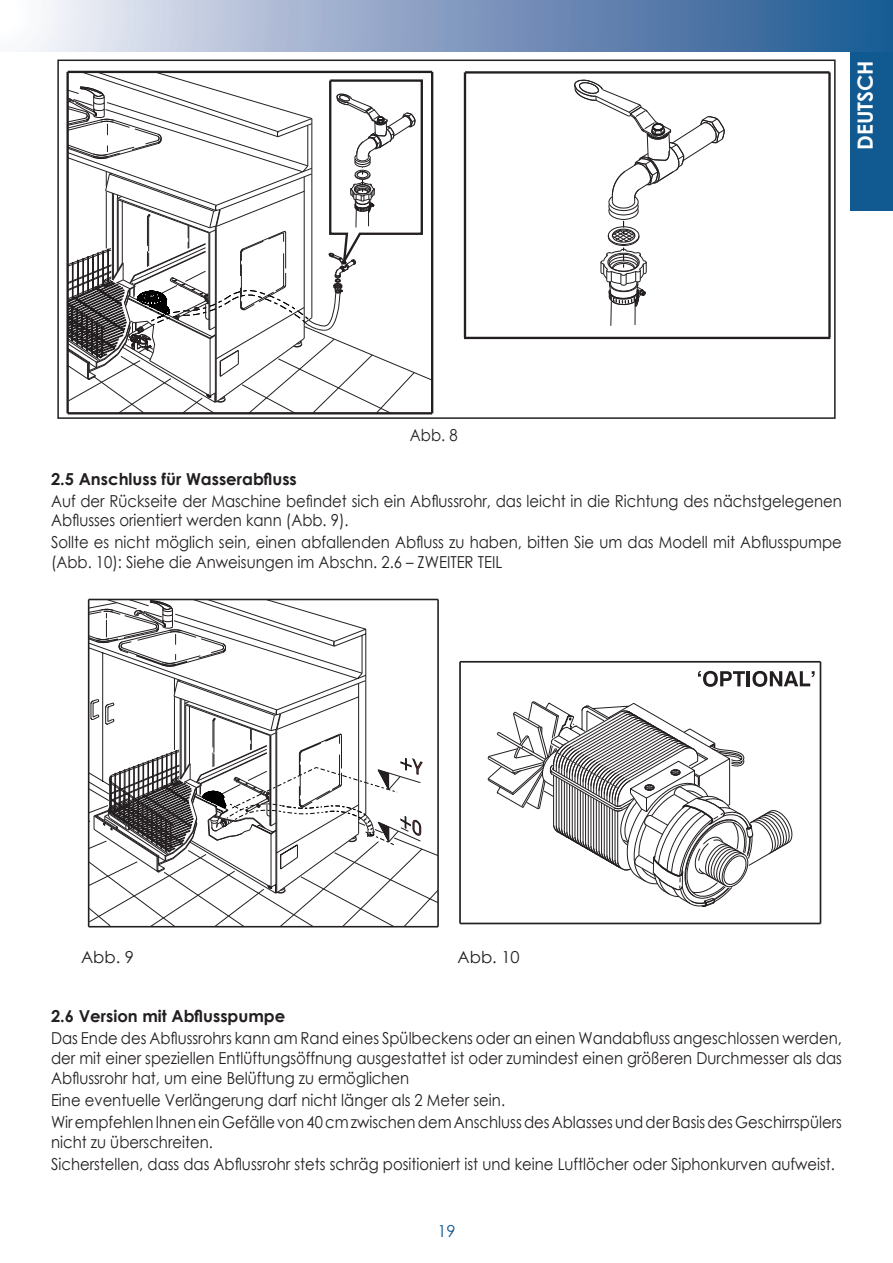
<style>
.page{position:relative;width:893px;height:1263px;background:#fff}
.page>*{position:absolute;margin:0;border:0;box-sizing:border-box;transform-origin:0 0}
.t1{font:700 21px "Century Gothic";color:#fff}
.t2{font:16.5px/19.8px "Century Gothic";color:#231f20;scale:.9 1}
.t3{font:700 16.5px "Century Gothic";color:#231f20}
.t4{font:16.5px "Century Gothic";color:#231f20}
.t5{font:16.5px "Century Gothic";color:#115a91}
</style>
<div class="page">
<div style="left:850px;top:0;width:43px;height:210px;background:#115a91"></div>
<div style="left:0;top:0;width:893px;height:51px;background:linear-gradient(to right,#f9f3fa,#18508e)"></div>
<hr style="left:828px;top:72px;width:3px;height:265px;background:#231f20">
<hr style="left:465px;top:71px;width:364px;height:3px;background:#231f20">
<hr style="left:464px;top:337px;width:366px;height:2px;background:#231f20">
<hr style="left:464px;top:72px;width:2px;height:265px;background:#231f20">
<hr style="left:66px;top:72px;width:3px;height:341px;background:#231f20">
<svg style="left:574px;top:79px;width:151px;height:247px"></svg>
<svg style="left:67px;top:71px;width:366px;height:343px"></svg>
<div style="left:57px;top:60px;width:779px;height:359px;border:2px solid #231f20"></div>
<hr style="left:437px;top:599px;width:2px;height:328px;background:#231f20">
<hr style="left:89px;top:599px;width:349px;height:1px;background:#231f20">
<hr style="left:88px;top:599px;width:1px;height:328px;background:#231f20">
<svg style="left:88px;top:600px;width:351px;height:327px"></svg>
<svg style="left:487px;top:731px;width:25px;height:71px"></svg>
<svg style="left:512px;top:701px;width:280px;height:206px"></svg>
<hr style="left:820px;top:662px;width:1px;height:261px;background:#231f20">
<hr style="left:460px;top:661px;width:360px;height:2px;background:#231f20">
<hr style="left:459px;top:662px;width:2px;height:261px;background:#231f20">
<hr style="left:460px;top:923px;width:360px;height:1px;background:#231f20">
<svg style="left:698px;top:671px;width:47px;height:16px"></svg>
<hr style="left:747px;top:671px;width:3px;height:15px;background:#231f20">
<svg style="left:752px;top:671px;width:63px;height:16px"></svg>
<p class="t1" style="left:849px;top:150px;width:91px;rotate:-90deg">DEUTSCH</p>
<p class="t2" style="left:410px;top:425px;width:54px">Abb. 8</p>
<p class="t3" style="left:51px;top:466px;width:247px">2.5 Anschluss für Wasserabfluss</p>
<p class="t2" style="left:51px;top:490px;width:880px">Auf der Rückseite der Maschine befindet sich ein Abflussrohr, das leicht in die Richtung des nächstgelegenen<br>Abflusses orientiert werden kann (Abb. 9).</p>
<p class="t2" style="left:51px;top:532px;width:880px">Sollte es nicht möglich sein, einen abfallenden Abfluss zu haben, bitten Sie um das Modell mit Abflusspumpe (Abb. 10): Siehe die Anweisungen im Abschn. 2.6 – ZWEITER TEIL</p>
<p class="t4" style="left:81px;top:945px;width:54px">Abb. 9</p>
<p class="t4" style="left:458px;top:945px;width:64px">Abb. 10</p>
<p class="t3" style="left:51px;top:1004px;width:236px">2.6 Version mit Abflusspumpe</p>
<p class="t2" style="left:51px;top:1028px;width:880px;text-align:justify">Das Ende des Abflussrohrs kann am Rand eines Spülbeckens oder an einen Wandabfluss angeschlossen werden, der mit einer speziellen Entlüftungsöffnung ausgestattet ist oder zumindest einen größeren Durchmesser als das Abflussrohr hat, um eine Belüftung zu ermöglichen</p>
<p class="t2" style="left:51px;top:1089px;width:880px;line-height:21.9px">Eine eventuelle Verlängerung darf nicht länger als 2 Meter sein.<br>Wir empfehlen Ihnen ein Gefälle von 40 cm zwischen dem Anschluss des Ablasses und der Basis des Geschirrspülers</p>
<p class="t2" style="left:51px;top:1130px;width:873px;line-height:21.9px">nicht zu überschreiten.<br>Sicherstellen, dass das Abflussrohr stets schräg positioniert ist und keine Luftlöcher oder Siphonkurven aufweist.</p>
<p class="t5" style="left:437px;top:1219px;width:20px">19</p>
</div>
